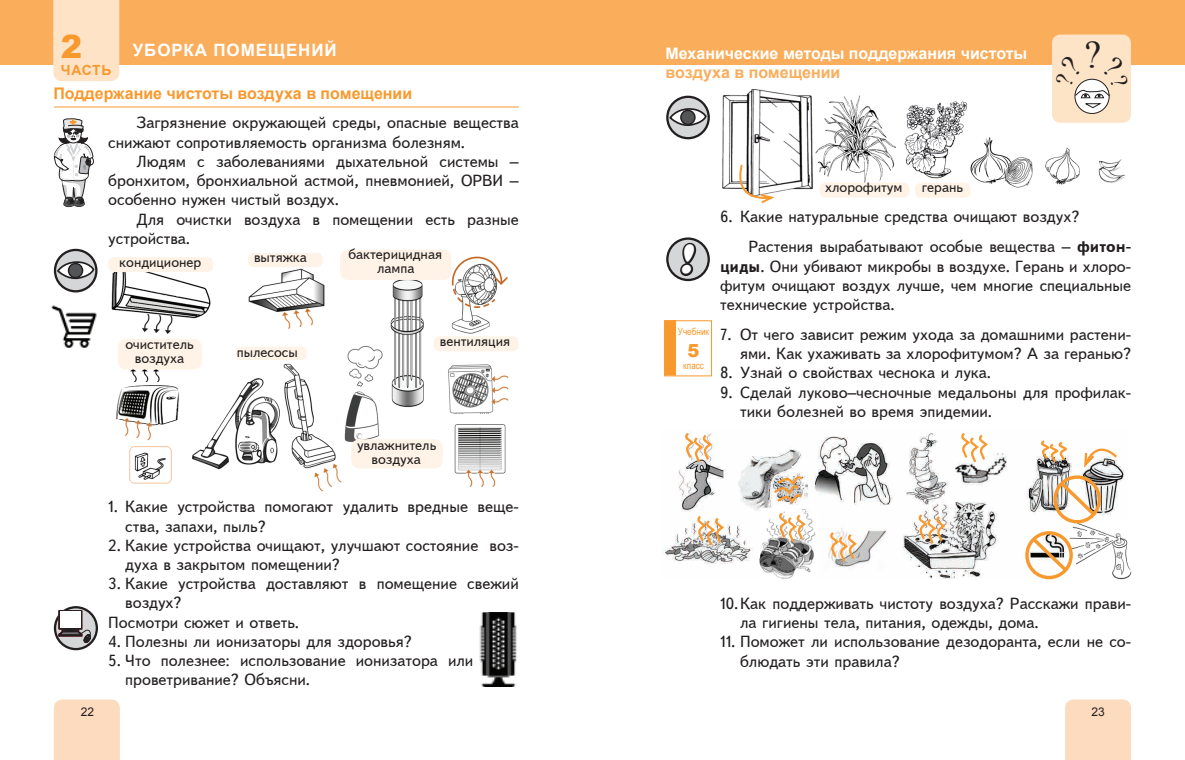
<style>
.page{position:relative;width:1185px;height:760px;background:#fff}
.page>*{position:absolute;margin:0;border:0;box-sizing:border-box;transform-origin:0 0}
.t1{font:italic 40px "AG Crown Style";color:#fff}
.t2{font:900 32px "Arial";color:#f8992e}
.t3{font:900 18px "Arial";color:#f8992e}
.t4{font:700 17px "Arial";letter-spacing:.05em;color:#fff}
.t5{font:500 16px/19.2px "Bukvarnaya";color:#231f20}
.t6{font:700 16px "Arial";color:#fff}
.t7{font:700 16px "Arial";color:#f8992e}
.t8{font:700 16px "Arial";color:#faad5b}
.t9{font:500 14px/14px "Bukvarnaya";color:#231f20;text-align:center}
.t10{font:700 14px "Arial";letter-spacing:.035em;color:#f8992e}
.t11{font:12px "Arial";color:#231f20}
.t12{font:10px "Arial Narrow";color:#f8992e}
.s1{font-family:"Arial";font-weight:400}
.s2{font-weight:700}
</style>
<div class="page">
<div style="left:1065px;top:699px;width:66px;height:61px;background:#fddbbf"></div>
<div style="left:54px;top:699px;width:66px;height:61px;background:#fddbbf"></div>
<div style="left:0;top:0;width:1185px;height:65px;background:#faad5b"></div>
<div style="left:53px;top:0;width:66px;height:81px;background:#fee3c6"></div>
<div style="left:1052px;top:35px;width:79px;height:88px;background:#fee4c7;border-radius:9px"></div>
<img style="left:665px;top:433px;width:459px;height:146px">
<img style="left:111px;top:253px;width:398px;height:239px">
<img style="left:722px;top:89px;width:407px;height:109px">
<div style="left:340px;top:250px;width:111px;height:30px;background:#fef3e6;border-radius:9px"></div>
<div style="left:118px;top:339px;width:84px;height:30px;background:#fef3e6;border-radius:9px"></div>
<hr style="left:54px;top:106px;width:465px;height:1px;background:#f8992e">
<div style="left:108px;top:257px;width:105px;height:15px;background:#fef3e6;border-radius:6px"></div>
<div style="left:248px;top:253px;width:75px;height:14px;background:#fef3e6;border-radius:6px"></div>
<div style="left:434px;top:336px;width:85px;height:15px;background:#fef3e6;border-radius:6px"></div>
<div style="left:236px;top:347px;width:71px;height:13px;background:#fef3e6;border-radius:5px"></div>
<div style="left:351px;top:439px;width:92px;height:29px;background:#fef3e6;border-radius:9px"></div>
<div style="left:820px;top:182px;width:89px;height:15px;background:#fef3e6;border-radius:6px"></div>
<div style="left:915px;top:183px;width:55px;height:15px;background:#fef3e6;border-radius:6px"></div>
<svg style="left:730px;top:163px;width:47px;height:41px"></svg>
<svg style="left:684px;top:433px;width:30px;height:32px"></svg>
<svg style="left:696px;top:513px;width:30px;height:35px"></svg>
<svg style="left:829px;top:529px;width:30px;height:35px"></svg>
<svg style="left:918px;top:512px;width:29px;height:34px"></svg>
<svg style="left:960px;top:433px;width:30px;height:32px"></svg>
<div style="left:664px;top:320px;width:48px;height:56px;background:#fff;border:1px solid #f8992e"></div>
<div style="left:664px;top:320px;width:12px;height:55px;background:#f8992e"></div>
<img style="left:479px;top:612px;width:38px;height:74px">
<img style="left:759px;top:513px;width:58px;height:65px">
<svg style="left:771px;top:475px;width:37px;height:69px"></svg>
<img style="left:1070px;top:522px;width:61px;height:57px">
<div style="left:1025px;top:531px;width:48px;height:48px;border:3px solid #f8992e;border-radius:50%"></div>
<svg style="left:1029px;top:535px;width:41px;height:39px"></svg>
<img style="left:51px;top:305px;width:46px;height:43px">
<svg style="left:55px;top:250px;width:41px;height:41px"></svg>
<div style="left:54px;top:249px;width:44px;height:43px;border:2px solid #231f20;border-radius:50%"></div>
<svg style="left:56px;top:260px;width:39px;height:22px"></svg>
<div style="left:69px;top:263px;width:14px;height:14px;background:#545557;border-radius:50%"></div>
<div style="left:68px;top:263px;width:15px;height:15px;border:1px solid #231f20;border-radius:50%"></div>
<svg style="left:55px;top:607px;width:42px;height:42px"></svg>
<div style="left:54px;top:606px;width:44px;height:44px;border:2px solid #231f20;border-radius:50%"></div>
<svg style="left:59px;top:607px;width:32px;height:35px"></svg>
<div style="left:60px;top:612px;width:20px;height:16px;background:#fff"></div>
<svg style="left:54px;top:118px;width:40px;height:89px"></svg>
<svg style="left:667px;top:97px;width:42px;height:41px"></svg>
<div style="left:666px;top:96px;width:44px;height:43px;border:2px solid #231f20;border-radius:50%"></div>
<svg style="left:669px;top:107px;width:39px;height:22px"></svg>
<div style="left:681px;top:110px;width:14px;height:14px;background:#545557;border-radius:50%"></div>
<div style="left:680px;top:110px;width:16px;height:15px;border:1px solid #231f20;border-radius:50%"></div>
<svg style="left:667px;top:239px;width:42px;height:41px"></svg>
<div style="left:666px;top:237px;width:44px;height:44px;border:2px solid #231f20;border-radius:50%"></div>
<svg style="left:677px;top:237px;width:21px;height:85px"></svg>
<div style="left:1053px;top:475px;width:48px;height:48px;border:3px solid #f8992e;border-radius:50%"></div>
<svg style="left:1040px;top:436px;width:82px;height:82px"></svg>
<svg style="left:1055px;top:78px;width:73px;height:31px"></svg>
<h2 class="t2" style="left:61px;top:23px;width:23px">2</h2>
<p class="t4" style="left:133px;top:39px;width:205px">УБОРКА ПОМЕЩЕНИЙ</p>
<p class="t10" style="left:61px;top:60px;width:52px">ЧАСТЬ</p>
<p class="t7" style="left:53px;top:83px;width:360px">Поддержание чистоты воздуха в помещении</p>
<p class="t5" style="left:108px;top:113px;width:412px;text-indent:28px">Загрязнение окружающей среды, опасные вещества снижают сопротивляемость организма болезням.</p>
<p class="t5" style="left:108px;top:152px;width:412px;text-align:justify;text-indent:28px">Людям с заболеваниями дыхательной системы <span class="s1">‒ </span>бронхитом, бронхиальной астмой, пневмонией, ОРВИ <span class="s1">‒ </span>особенно нужен чистый воздух.</p>
<p class="t5" style="left:108px;top:209px;width:412px;text-indent:28px">Для очистки воздуха в помещении есть разные устройства.</p>
<p class="t9" style="left:119px;top:255px;width:83px">кондиционер</p>
<p class="t9" style="left:348px;top:247px;width:95px">бактерицидная лампа</p>
<p class="t9" style="left:254px;top:250px;width:54px">вытяжка</p>
<p class="t9" style="left:125px;top:337px;width:70px">очиститель воздуха</p>
<p class="t9" style="left:237px;top:345px;width:62px">пылесосы</p>
<p class="t9" style="left:440px;top:334px;width:72px">вентиляция</p>
<p class="t9" style="left:357px;top:438px;width:81px">увлажнитель воздуха</p>
<p class="t5" style="left:125px;top:497px;width:395px;text-indent:-17px">1. Какие устройства помогают удалить вредные веще&shy;ства, запахи, пыль?</p>
<p class="t5" style="left:125px;top:535px;width:395px;text-indent:-17px">2. Какие устройства очищают, улучшают состояние воз&shy;духа в закрытом помещении?</p>
<p class="t5" style="left:108px;top:574px;width:412px">3. Какие устройства доставляют в помещение свежий</p>
<p class="t5" style="left:125px;top:593px;width:58px">воздух?</p>
<p class="t5" style="left:108px;top:612px;width:193px">Посмотри сюжет и ответь.</p>
<p class="t5" style="left:108px;top:631px;width:305px">4. Полезны ли ионизаторы для здоровья?</p>
<p class="t5" style="left:125px;top:651px;width:349px;text-indent:-17px">5. Что полезнее: использование ионизатора или проветривание? Объясни.</p>
<p class="t6" style="left:666px;top:43px;width:363px">Механические методы поддержания чистоты</p>
<p class="t8" style="left:666px;top:62px;width:176px">воздуха в помещении</p>
<h1 class="t1" style="left:681px;top:236px;width:14px">!</h1>
<p class="t12" style="left:678px;top:324px;width:33px">Учебник</p>
<p class="t3" style="left:687px;top:337px;width:13px">5</p>
<p class="t12" style="left:683px;top:358px;width:22px">класс</p>
<p class="t9" style="left:825px;top:180px;width:79px">хлорофитум</p>
<p class="t9" style="left:922px;top:180px;width:43px">герань</p>
<p class="t5" style="left:748px;top:202px;width:384px;line-height:30px;text-indent:-28px">6. Какие натуральные средства очищают воздух?<br>Растения вырабатывают особые вещества <span class="s1">‒</span> <span class="s2">фитон-</span></p>
<p class="t5" style="left:720px;top:256px;width:413px;text-align:justify"><span class="s2">циды</span>. Они убивают микробы в воздухе. Герань и хлоро&shy;фитум очищают воздух лучше, чем многие специальные технические устройства.</p>
<p class="t5" style="left:720px;top:325px;width:413px;text-align:right">7. От чего зависит режим ухода за домашними растени&shy;ями. Как ухаживать за хлорофитумом? А за геранью?</p>
<p class="t5" style="left:720px;top:363px;width:273px">8. Узнай о свойствах чеснока и лука.</p>
<p class="t5" style="left:740px;top:382px;width:393px;text-indent:-20px">9. Сделай луково<span class="s1">‒</span>чесночные медальоны для профилак&shy;тики болезней во время эпидемии.</p>
<p class="t5" style="left:740px;top:594px;width:393px;text-indent:-20px">10.Как поддерживать чистоту воздуха? Расскажи прави&shy;ла гигиены тела, питания, одежды, дома.</p>
<p class="t5" style="left:740px;top:632px;width:393px;text-indent:-20px">11. Поможет ли использование дезодоранта, если не со&shy;блюдать эти правила?</p>
<p class="t11" style="left:81px;top:704px;width:15px">22</p>
<p class="t11" style="left:1091px;top:704px;width:15px">23</p>
</div>
